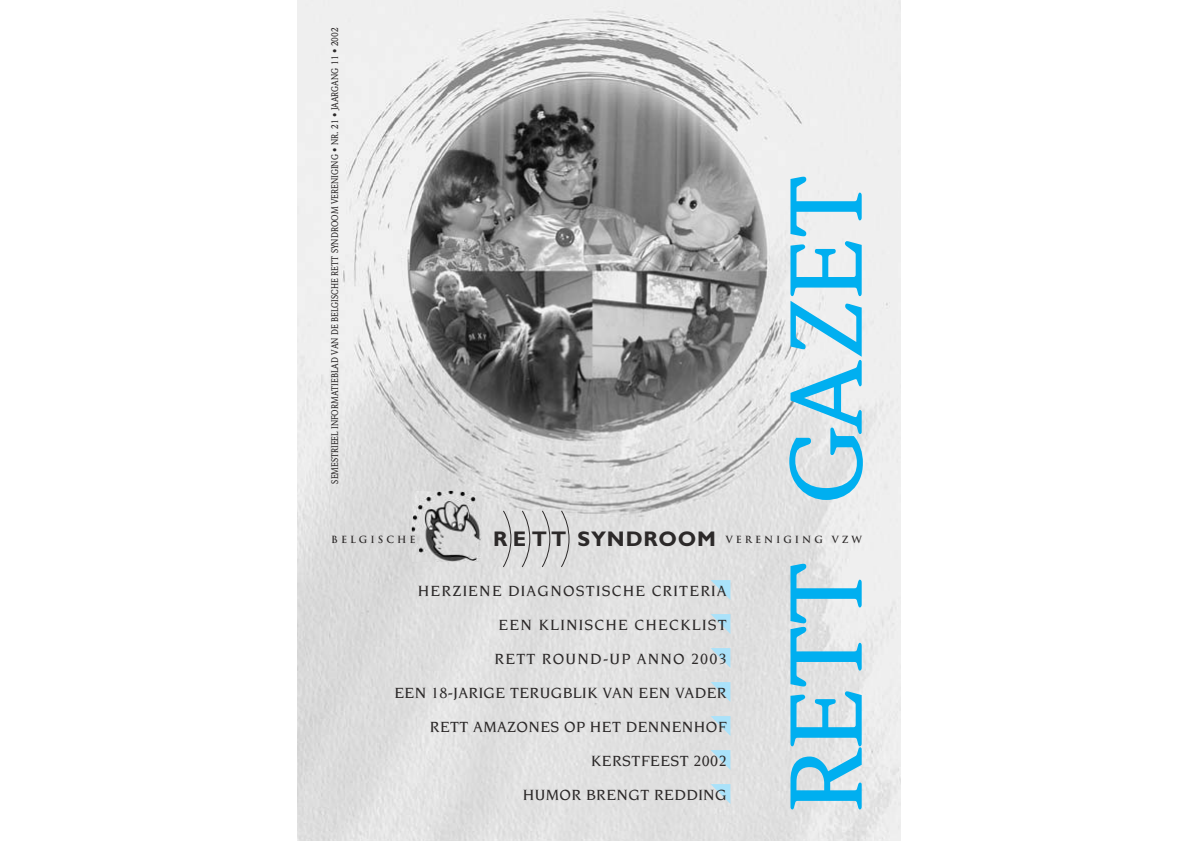
<style>
.page{position:relative;width:1190px;height:841px;background:#fff}
.page>*{position:absolute;margin:0;border:0;box-sizing:border-box;transform-origin:0 0}
.t1{font:500 100px "Weidemann";color:#00aff0;scale:1.1 1}
.t2{font:500 16px/34px "Novarese";letter-spacing:.025em;color:#2c2929;text-align:right}
.t3{font:700 9.6px "Trajan";letter-spacing:.31em;color:#2c2929}
.t4{font:500 9.5px "Weidemann";color:#2c2929;scale:.91 1}
.s1{font-family:"Gill Sans";font-size:21.2px}
</style>
<div class="page">
<img style="left:297px;top:0;width:604px;height:841px">
<svg style="left:503px;top:510px;width:67px;height:58px;background:#d3d3d3"></svg>
<img style="left:412px;top:491px;width:70px;height:71px">
<svg style="left:711px;top:580px;width:19px;height:20px"></svg>
<svg style="left:711px;top:614px;width:19px;height:20px"></svg>
<svg style="left:711px;top:648px;width:19px;height:20px"></svg>
<svg style="left:711px;top:682px;width:19px;height:20px"></svg>
<svg style="left:711px;top:716px;width:19px;height:20px"></svg>
<svg style="left:711px;top:750px;width:19px;height:20px"></svg>
<svg style="left:711px;top:784px;width:19px;height:20px"></svg>
<p class="t4" style="left:332px;top:484px;width:503px;rotate:-90deg">SEMESTRIEEL INFORMATIEBLAD VAN DE BELGISCHE RETT SYNDROOM VERENIGING • NR. 21 • JAARGANG 11 • 2002</p>
<h1 class="t1" style="left:790px;top:813px;width:581px;rotate:-90deg">RETT GAZET</h1>
<p class="t3" style="left:331px;top:534px;width:86px">BELGISCHE</p>
<p class="t3" style="left:493px;top:534px;width:370px"><span class="s1">RETT SYNDROOM</span> VERENIGING VZW</p>
<p class="t2" style="left:394px;top:575px;width:334px">HERZIENE DIAGNOSTISCHE CRITERIA<br>EEN KLINISCHE CHECKLIST<br>RETT ROUND-UP ANNO 2003<br>EEN 18-JARIGE TERUGBLIK VAN EEN VADER<br>RETT AMAZONES OP HET DENNENHOF<br>KERSTFEEST 2002<br>HUMOR BRENGT REDDING</p>
</div>
